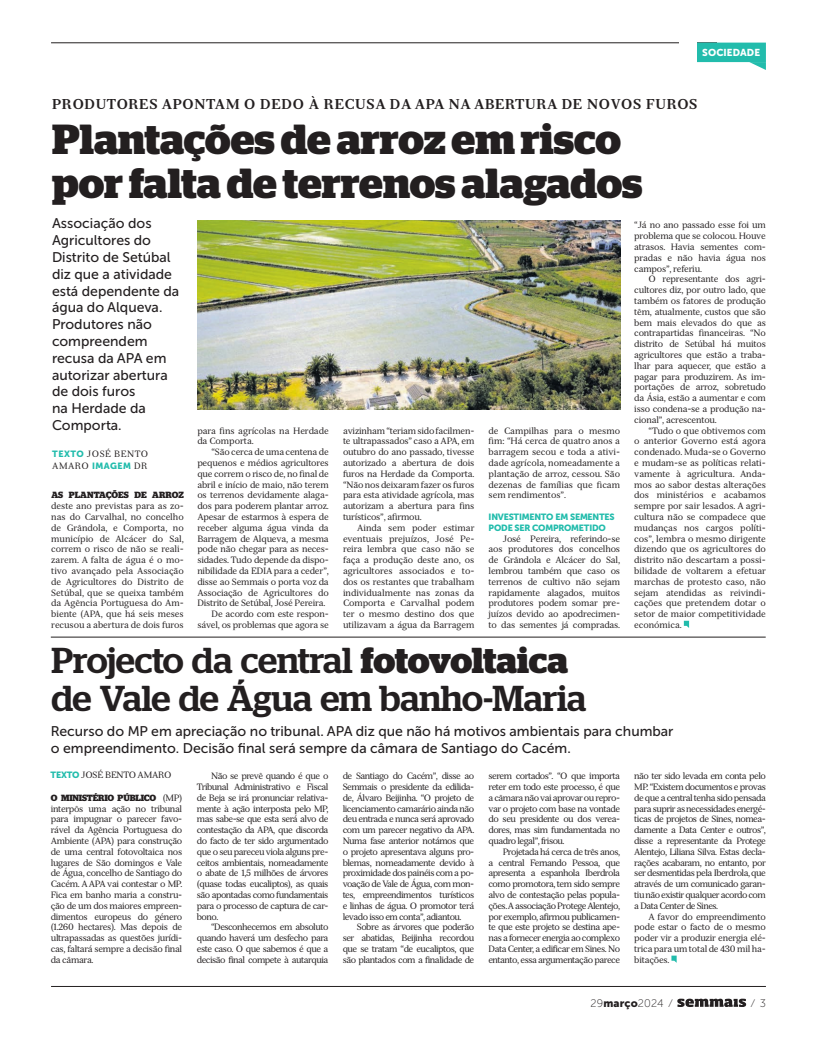
<style>
.page{position:relative;width:817px;height:1049px;background:#fff}
.page>*{position:absolute;margin:0;border:0;box-sizing:border-box;transform-origin:0 0}
.t1{font:700 42px/44px "Stag";color:#231f20}
.t2{font:500 36px/38px "Stag";letter-spacing:-.01em;color:#231f20}
.t3{font:14px/16.8px "Museo Sans Cyrl 500";color:#231f20}
.t4{font:700 14px "Serif 12 Beta";letter-spacing:.05em;color:#231f20}
.t5{font:11px "Museo Sans Cyrl 100";letter-spacing:.015em;color:#231f20}
.t6{font:10px "Museo Sans Cyrl 900";color:#fff}
.t7{font:9px/10.8px "Serif 12 Beta";letter-spacing:-.025em;color:#231f20;text-align:justify}
.t8{font:700 9px "Stag";color:#231f20}
.t9{font:9px/10.8px "Museo Sans Cyrl 900";letter-spacing:-.025em;color:#22bcac}
.s1{font-family:"Museo Sans Cyrl 900";color:#22bcac}
.s2{font-weight:700}
.s3{font-family:"Serif 12 Beta";font-weight:400}
.s4{font-family:"Museo Sans Cyrl 900"}
</style>
<div class="page">
<svg style="left:677px;top:999px;width:69px;height:8px"></svg>
<hr style="left:51px;top:986px;width:714px;height:1px;background:#231f20">
<hr style="left:51px;top:43px;width:665px;height:1px;background:#231f20">
<div style="left:679px;top:42px;width:17px;height:28px;background:#fff"></div>
<svg style="left:696px;top:43px;width:69px;height:27px"></svg>
<svg style="left:683px;top:621px;width:6px;height:7px"></svg>
<img style="left:197px;top:221px;width:423px;height:188px">
<hr style="left:51px;top:637px;width:714px;height:1px;background:#231f20">
<svg style="left:671px;top:955px;width:5px;height:7px"></svg>
<p class="t6" style="left:702px;top:47px;width:59px">SOCIEDADE</p>
<h3 class="t4" style="left:52px;top:96px;width:646px">PRODUTORES APONTAM O DEDO À RECUSA DA APA NA ABERTURA DE NOVOS FUROS</h3>
<h1 class="t1" style="left:52px;top:117px;width:592px">Plantações de arroz em risco por falta de terrenos alagados</h1>
<h3 class="t3" style="left:52px;top:215px;width:129px">Associação dos<br>Agricultores do<br>Distrito de Setúbal diz que a atividade está dependente da água do Alqueva.<br>Produtores não compreendem recusa da APA em autorizar abertura de dois furos<br>na Herdade da<br>Comporta.</h3>
<p class="t7" style="left:634px;top:220px;width:133px">“Já no ano passado esse foi um problema que se colocou. Houve atrasos. Havia sementes com&shy;pradas e não havia água nos campos”, referiu.</p>
<p class="t7" style="left:634px;top:274px;width:133px;text-indent:14px">O representante dos agri&shy;cultores diz, por outro lado, que também os fatores de produção têm, atualmente, custos que são bem mais elevados do que as contrapartidas financeiras. “No distrito de Setúbal há muitos agricultores que estão a traba&shy;lhar para aquecer, que estão a pagar para produzirem. As im&shy;portações de arroz, sobretudo da Ásia, estão a aumentar e com isso condena-se a produção na&shy;cional”, acrescentou.</p>
<p class="t7" style="left:634px;top:425px;width:133px;text-indent:14px">“Tudo o que obtivemos com o anterior Governo está agora condenado. Muda-se o Governo e mudam-se as políticas relati&shy;vamente à agricultura. Anda&shy;mos ao sabor destas alterações dos ministérios e acabamos sempre por sair lesados. A agri&shy;cultura não se compadece que mudanças nos cargos políti&shy;cos”, lembra o mesmo dirigente dizendo que os agricultores do distrito não descartam a possi&shy;bilidade de voltarem a efetuar marchas de protesto caso, não sejam atendidas as reivindi&shy;cações que pretendem dotar o setor de maior competitividade económica.</p>
<p class="t7" style="left:343px;top:425px;width:133px">avizinham “teriam sido facilmen&shy;te ultrapassados” caso a APA, em outubro do ano passado, tivesse autorizado a abertura de dois furos na Herdade da Comporta. “Não nos deixaram fazer os furos para esta atividade agrícola, mas autorizam a abertura para fins turísticos”, afirmou.</p>
<p class="t7" style="left:343px;top:522px;width:133px;text-indent:14px">Ainda sem poder estimar eventuais prejuízos, José Pe&shy;reira lembra que caso não se faça a produção deste ano, os agricultores associados e to&shy;dos os restantes que trabalham individualmente nas zonas da Comporta e Carvalhal podem ter o mesmo destino dos que utilizavam a água da Barragem</p>
<p class="t7" style="left:197px;top:425px;width:133px">para fins agrícolas na Herdade da Comporta.</p>
<p class="t7" style="left:211px;top:447px;width:119px">“São cerca de uma centena de</p>
<p class="t7" style="left:197px;top:457px;width:133px">pequenos e médios agricultores</p>
<p class="t7" style="left:197px;top:468px;width:133px">que correm o risco de, no final de</p>
<p class="t7" style="left:197px;top:479px;width:133px">abril e início de maio, não terem</p>
<p class="t7" style="left:197px;top:490px;width:133px">os terrenos devidamente alaga-</p>
<p class="t7" style="left:197px;top:501px;width:133px">dos para poderem plantar arroz.</p>
<p class="t7" style="left:197px;top:511px;width:133px">Apesar de estarmos à espera de</p>
<p class="t7" style="left:197px;top:522px;width:133px">receber alguma água vinda da</p>
<p class="t7" style="left:197px;top:533px;width:133px">Barragem de Alqueva, a mesma</p>
<p class="t7" style="left:197px;top:544px;width:133px">pode não chegar para as neces-</p>
<p class="t7" style="left:197px;top:555px;width:133px">sidades. Tudo depende da dispo-</p>
<p class="t7" style="left:197px;top:565px;width:133px">nibilidade da EDIA para a ceder”,</p>
<p class="t7" style="left:197px;top:576px;width:133px">disse ao Semmais o porta voz da</p>
<p class="t7" style="left:197px;top:587px;width:133px">Associação de Agricultores do</p>
<p class="t7" style="left:197px;top:598px;width:129px">Distrito de Setúbal, José Pereira.</p>
<p class="t7" style="left:211px;top:609px;width:119px">De acordo com este respon-</p>
<p class="t7" style="left:197px;top:619px;width:133px">sável, os problemas que agora se</p>
<p class="t7" style="left:488px;top:425px;width:133px">de Campilhas para o mesmo fim: “Há cerca de quatro anos a barragem secou e toda a ativi&shy;dade agrícola, nomeadamente a plantação de arroz, cessou. São dezenas de famílias que ficam sem rendimentos”.</p>
<p class="t9" style="left:488px;top:511px;width:127px">INVESTIMENTO EM SEMENTES<br>PODE SER COMPROMETIDO</p>
<p class="t7" style="left:488px;top:533px;width:133px;text-indent:14px">José Pereira, referindo-se aos produtores dos concelhos de Grândola e Alcácer do Sal, lembrou também que caso os terrenos de cultivo não sejam rapidamente alagados, muitos produtores podem somar pre&shy;juízos devido ao apodrecimen&shy;to das sementes já compradas.</p>
<p class="t7" style="left:52px;top:448px;width:97px;line-height:12px"><span class="s1">TEXTO</span> JOSÉ BENTO<br>AMARO <span class="s1">IMAGEM</span> DR</p>
<p class="t8" style="left:51px;top:490px;width:134px">AS PLANTAÇÕES DE ARROZ</p>
<p class="t7" style="left:51px;top:501px;width:134px">deste ano previstas para as zo&shy;nas do Carvalhal, no concelho de Grândola, e Comporta, no município de Alcácer do Sal, correm o risco de não se reali&shy;zarem. A falta de água é o mo&shy;tivo avançado pela Associação de Agricultores do Distrito de Setúbal, que se queixa também da Agência Portuguesa do Am&shy;biente (APA, que há seis meses recusou a abertura de dois furos</p>
<h2 class="t2" style="left:51px;top:641px;width:536px">Projecto da central <span class="s2">fotovoltaica </span>de Vale de Água em banho-Maria</h2>
<h3 class="t3" style="left:51px;top:723px;width:624px">Recurso do MP em apreciação no tribunal. APA diz que não há motivos ambientais para chumbar o empreendimento. Decisão final será sempre da câmara de Santiago do Cacém.</h3>
<p class="t7" style="left:197px;top:771px;width:133px;text-indent:14px">Não se prevê quando é que o Tribunal Administrativo e Fiscal de Beja se irá pronunciar relativa&shy;mente à ação interposta pelo MP, mas sabe-se que esta será alvo de contestação da APA, que discorda do facto de ter sido argumentado que o seu pareceu viola alguns pre&shy;ceitos ambientais, nomeadamente o abate de 1,5 milhões de árvores (quase todas eucaliptos), as quais são apontadas como fundamentais para o processo de captura de car&shy;bono.</p>
<p class="t7" style="left:197px;top:922px;width:133px;text-indent:14px">“Desconhecemos em absoluto quando haverá um desfecho para este caso. O que sabemos é que a decisão final compete à autarquia</p>
<p class="t7" style="left:51px;top:769px;width:122px"><span class="s1">TEXTO</span> JOSÉ BENTO AMARO</p>
<p class="t7" style="left:488px;top:771px;width:133px">serem cortados”. “O que importa reter em todo este processo, é que a câmara não vai aprovar ou repro&shy;var o projeto com base na vontade do seu presidente ou dos verea&shy;dores, mas sim fundamentada no quadro legal”, frisou.</p>
<p class="t7" style="left:488px;top:846px;width:133px;text-indent:14px">Projetada há cerca de três anos, a central Fernando Pessoa, que apresenta a espanhola Iberdrola como promotora, tem sido sempre alvo de contestação pelas popula&shy;ções. A associação Protege Alentejo, por exemplo, afirmou publicamen&shy;te que este projeto se destina ape&shy;nas a fornecer energia ao complexo Data Center, a edificar em Sines. No entanto, essa argumentação parece</p>
<p class="t7" style="left:342px;top:771px;width:133px">de Santiago do Cacém”, disse ao Semmais o presidente da edilida&shy;de, Álvaro Beijinha. “O projeto de licenciamento camarário ainda não deu entrada e nunca será aprovado com um parecer negativo da APA.<br>Numa fase anterior notámos que o projeto apresentava alguns pro&shy;blemas, nomeadamente devido à proximidade dos painéis com a po&shy;voação de Vale de Água, com mon&shy;tes, empreendimentos turísticos e linhas de água. O promotor terá levado isso em conta”, adiantou.</p>
<p class="t7" style="left:342px;top:922px;width:133px;text-indent:14px">Sobre as árvores que poderão ser abatidas, Beijinha recordou que se tratam “de eucaliptos, que são plantados com a finalidade de</p>
<p class="t7" style="left:634px;top:771px;width:133px">não ter sido levada em conta pelo MP. “Existem documentos e provas de que a central tenha sido pensada para suprir as necessidades energé&shy;ticas de projetos de Sines, nomea&shy;damente a Data Center e outros”, disse a representante da Protege Alentejo, Liliana Silva. Estas decla&shy;rações acabaram, no entanto, por ser desmentidas pela Iberdrola, que através de um comunicado garan&shy;tiu não existir qualquer acordo com a Data Center de Sines.</p>
<p class="t7" style="left:634px;top:911px;width:133px;text-indent:14px">A favor do empreendimento pode estar o facto de o mesmo poder vir a produzir energia elé&shy;trica para um total de 430 mil ha&shy;bitações.</p>
<p class="t8" style="left:51px;top:792px;width:133px">O MINISTÉRIO PÚBLICO <span class="s3">(MP)</span></p>
<p class="t7" style="left:51px;top:803px;width:133px">interpôs uma ação no tribunal para impugnar o parecer favo&shy;rável da Agência Portuguesa do Ambiente (APA) para construção de uma central fotovoltaica nos lugares de São domingos e Vale de Água, concelho de Santiago do Cacém. A APA vai contestar o MP.<br>Fica em banho maria a constru&shy;ção de um dos maiores empreen&shy;dimentos europeus do género (1.260 hectares). Mas depois de ultrapassadas as questões jurídi&shy;cas, faltará sempre a decisão final da câmara.</p>
<p class="t5" style="left:590px;top:997px;width:82px">29<span class="s4">março</span>2024 ⁄</p>
<p class="t5" style="left:752px;top:997px;width:15px">⁄ 3</p>
</div>
